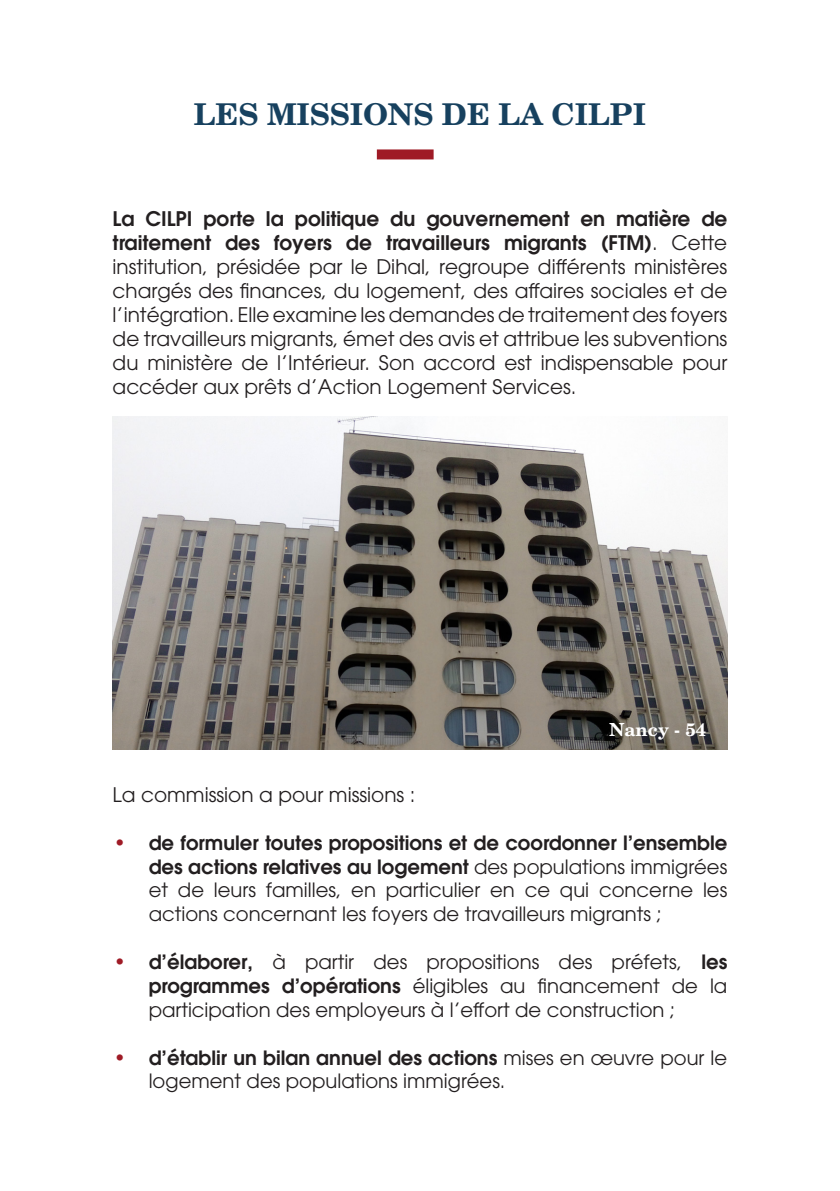
<style>
.page{position:relative;width:840px;height:1191px;background:#fff}
.page>*{position:absolute;margin:0;border:0;box-sizing:border-box;transform-origin:0 0}
.t1{font:700 30px "New Century Schlbk LT Std";color:#17415f}
.t2{font:20px/24px "ITC Avant Garde Std";color:#231f20;text-align:justify}
.t3{font:19.6px/23.8px "ITC Avant Garde Std";color:#231f20;text-align:justify}
.t4{font:700 18px "New Century Schlbk LT Std";color:#fff}
.s1{font-weight:600}
.s2{font-weight:700;font-size:20px;color:#9f1b26}
</style>
<div class="page">
<img style="left:113px;top:416px;width:614px;height:334px">
<div style="left:376px;top:149px;width:57px;height:10px;background:#9f1b26"></div>
<p class="t1" style="left:194px;top:95px;width:453px">LES MISSIONS DE LA CILPI</p>
<p class="t2" style="left:113px;top:206px;width:616px"><span class="s1">La CILPI porte la politique du gouvernement en matière de traitement des foyers de travailleurs migrants (FTM)</span>. Cette institution, présidée par le Dihal, regroupe différents ministères chargés des finances, du logement, des affaires sociales et de l’intégration. Elle examine les demandes de traitement des foyers de travailleurs migrants, émet des avis et attribue les subventions du ministère de l’Intérieur. Son accord est indispensable pour accéder aux prêts d’Action Logement Services.</p>
<p class="t4" style="left:609px;top:718px;width:98px">Nancy - 54</p>
<p class="t2" style="left:113px;top:782px;width:304px">La commission a pour missions :</p>
<p class="t3" style="left:149px;top:830px;width:580px;text-indent:-36px"><span class="s2">•</span> <span class="s1">de formuler toutes propositions et de coordonner l’ensemble des actions relatives au logement</span> des populations immigrées et de leurs familles, en particulier en ce qui concerne les actions concernant les foyers de travailleurs migrants ;</p>
<p class="t3" style="left:149px;top:950px;width:580px;text-indent:-36px"><span class="s2">•</span> <span class="s1">d’élaborer,</span> à partir des propositions des préfets, <span class="s1">les programmes d’opérations</span> éligibles au financement de la participation des employeurs à l’effort de construction ;</p>
<p class="t3" style="left:149px;top:1045px;width:579px;text-indent:-36px"><span class="s2">•</span> <span class="s1">d’établir un bilan annuel des actions</span> mises en œuvre pour le logement des populations immigrées.</p>
</div>
